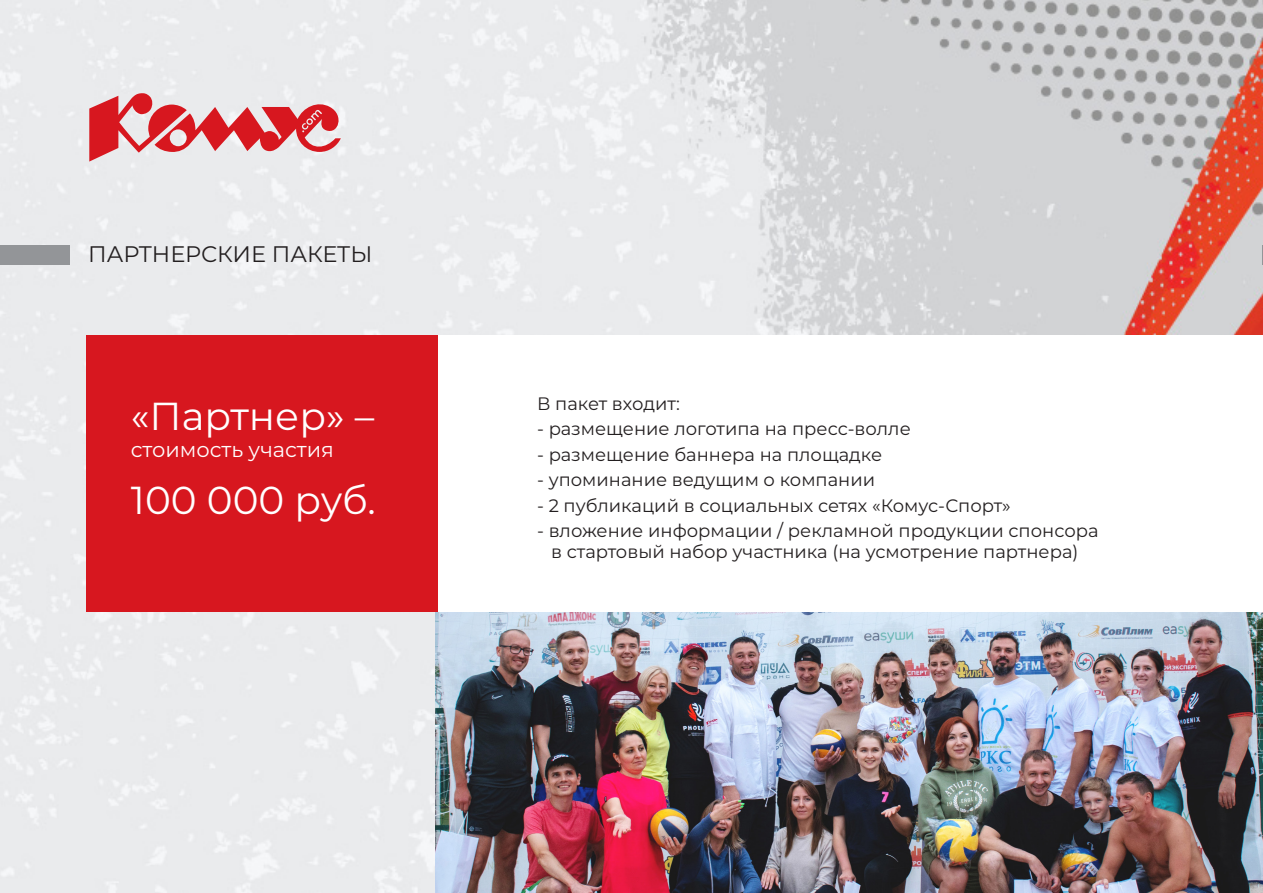
<style>
.page{position:relative;width:1263px;height:893px;background:#fff}
.page>*{position:absolute;margin:0;border:0;box-sizing:border-box;transform-origin:0 0}
.t1{font:39px "Montserrat";color:#fff}
.t2{font:22.5px "Montserrat";color:#231f20}
.t3{font:21px "Montserrat";color:#fff}
.t4{font:18px/21px "Montserrat";color:#231f20;text-align:center}
</style>
<div class="page">
<img style="left:0;top:0;width:1263px;height:893px">
<svg style="left:1262px;top:246px;width:1px;height:19px"></svg>
<img style="left:436px;top:611px;width:827px;height:282px">
<div style="left:86px;top:335px;width:1177px;height:276px;background:#fff"></div>
<div style="left:86px;top:335px;width:352px;height:276px;background:#d7171f"></div>
<div style="left:0;top:246px;width:69px;height:19px;background:#939598"></div>
<svg style="left:89px;top:93px;width:256px;height:69px;background:#e29397"></svg>
<p class="t2" style="left:88px;top:239px;width:286px">ПАРТНЕРСКИЕ ПАКЕТЫ</p>
<p class="t1" style="left:131px;top:389px;width:245px">«Партнер» –</p>
<p class="t3" style="left:131px;top:435px;width:204px">стоимость участия</p>
<p class="t1" style="left:131px;top:473px;width:246px">100 000 руб.</p>
<p class="t4" style="left:537px;top:392px;width:144px">В пакет входит:</p>
<p class="t4" style="left:537px;top:418px;width:375px">- размещение логотипа на пресс-волле</p>
<p class="t4" style="left:537px;top:443px;width:347px">- размещение баннера на площадке</p>
<p class="t4" style="left:537px;top:469px;width:340px">- упоминание ведущим о компании</p>
<p class="t4" style="left:537px;top:494px;width:475px">- 2 публикаций в социальных сетях «Комус-Спорт»</p>
<p class="t4" style="left:537px;top:520px;width:563px">- вложение информации / рекламной продукции спонсора в стартовый набор участника (на усмотрение партнера)</p>
</div>
